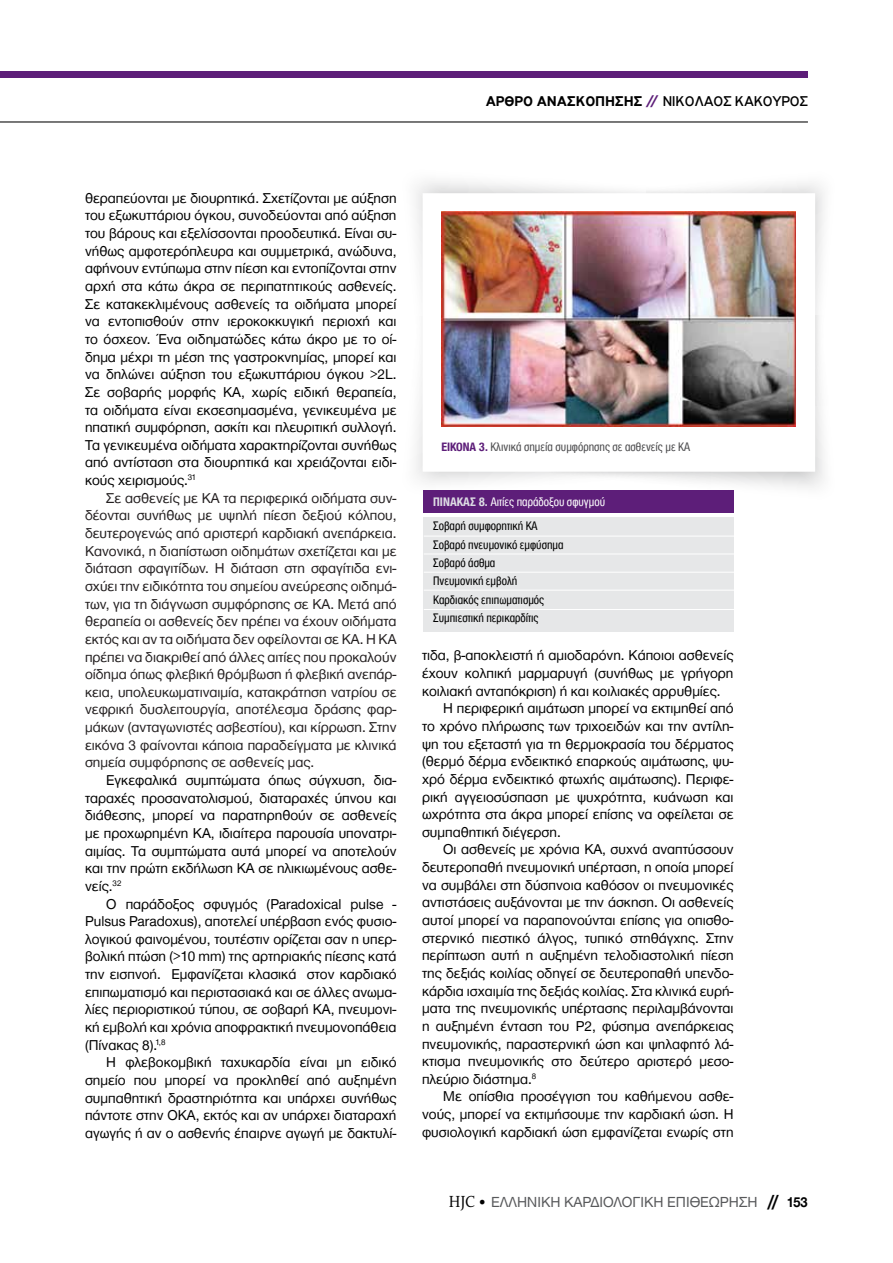
<style>
.page{position:relative;width:893px;height:1263px;background:#fff}
.page>*{position:absolute;margin:0;border:0;box-sizing:border-box;transform-origin:0 0}
.t1{font:15px "Helvetica Neue Greek";color:#58595b}
.t2{font:700 15px "PF Highway Gothic";color:#000}
.t3{font:15px "PF Highway Gothic";color:#000}
.t4{font:14.7px/17.7px "Helvetica Neue Greek";color:#000;text-align:justify}
.t5{font:14.7px/17.7px "Helvetica Neue Greek";color:#231f20;text-align:justify}
.t6{font:condensed 12.75px/18.3px "Helvetica Neue Greek";color:#000}
.t7{font:condensed 12.75px "Helvetica Neue Greek";color:#4d4d4f}
.t8{font:condensed 12.75px "Helvetica Neue Greek";color:#fff}
.s1{color:#5d1e79}
.s2{font-weight:400}
.s3{font-weight:700;font-size:12.6px;color:#5d1e79}
.s4{font-weight:700;color:#dcdce3}
.s5{font-family:"PF Archive Pro";font-size:16.5px;color:#000}
.s6{color:#000}
.s7{font-family:"Futura TGR";font-weight:700;font-size:16.5px;color:#000}
.s8{font-weight:700;color:#000}
</style>
<div class="page">
<div style="left:0;top:72px;width:808px;height:6px;background:#5d1e79"></div>
<hr style="left:0;top:121px;width:808px;height:1px;background:#000">
<img style="left:416px;top:316px;width:295px;height:181px">
<svg style="left:423px;top:193px;width:392px;height:279px"></svg>
<div style="left:427px;top:202px;width:385px;height:256px;background:#fff"></div>
<img style="left:442px;top:212px;width:353px;height:214px">
<div style="left:424px;top:517px;width:310px;height:114px;background:#e6e7e8"></div>
<div style="left:424px;top:490px;width:310px;height:22px;background:#5d1e79"></div>
<hr style="left:424px;top:536px;width:310px;height:1px;background:#fff">
<hr style="left:424px;top:554px;width:310px;height:1px;background:#fff">
<hr style="left:424px;top:572px;width:310px;height:1px;background:#fff">
<hr style="left:424px;top:590px;width:310px;height:1px;background:#fff">
<hr style="left:424px;top:609px;width:310px;height:1px;background:#fff">
<p class="t2" style="left:486px;top:93px;width:210px">ΑΡΘΡΟ ΑΝΑΣΚΟΠΗΣΗΣ <span class="s1">//</span> <span class="s2">ΝΙΚΟΛΑΟ</span></p>
<p class="t3" style="left:723px;top:93px;width:50px">Σ ΚΑΚΟΥΡΟ</p>
<p class="t3" style="left:799px;top:93px;width:10px">Σ</p>
<p class="t4" style="left:85px;top:189px;width:313px">θεραπεύονται με διουρητικά. Σχετίζονται με αύξηση του εξωκυττάριου όγκου, συνοδεύονται από αύξηση του βάρους και εξελίσσονται προοδευτικά. Είναι συ&shy;νήθως αμφοτερόπλευρα και συμμετρικά, ανώδυνα, αφήνουν εντύπωμα στην πίεση και εντοπίζονται στην αρχή στα κάτω άκρα σε περιπατητικούς ασθενείς.<br>Σε κατακεκλιμένους ασθενείς τα οιδήματα μπορεί να εντοπισθούν στην ιεροκοκκυγική περιοχή και το όσχεον. Ένα οιδηματώδες κάτω άκρο με το οί&shy;δημα μέχρι τη μέση της γαστροκνημίας, μπορεί και να δηλώνει αύξηση του εξωκυττάριου όγκου &gt;2L.<br>Σε σοβαρής μορφής ΚΑ, χωρίς ειδική θεραπεία, τα οιδήματα είναι εκσεσημασμένα, γενικευμένα με ηπατική συμφόρηση, ασκίτι και πλευριτική συλλογή.<br>Τα γενικευμένα οιδήματα χαρακτηρίζονται συνήθως από αντίσταση στα διουρητικά και χρειάζονται ειδι&shy;κούς χειρισμούς.<sup>31</sup></p>
<p class="t5" style="left:85px;top:489px;width:313px;text-indent:21px">Σε ασθενείς με ΚΑ τα περιφερικά οιδήματα συν&shy;δέονται συνήθως με υψηλή πίεση δεξιού κόλπου, δευτερογενώς από αριστερή καρδιακή ανεπάρκεια.<br>Κανονικά, η διαπίστωση οιδημάτων σχετίζεται και με διάταση σφαγιτίδων. Η διάταση στη σφαγίτιδα ενι&shy;σχύει την ειδικότητα του σημείου ανεύρεσης οιδημά&shy;των, για τη διάγνωση συμφόρησης σε ΚΑ. Μετά από θεραπεία οι ασθενείς δεν πρέπει να έχουν οιδήματα εκτός και αν τα οιδήματα δεν οφείλονται σε ΚΑ. Η ΚΑ πρέπει να διακριθεί από άλλες αιτίες που προκαλούν οίδημα όπως φλεβική θρόμβωση ή φλεβική ανεπάρ&shy;κεια, υπολευκωματιναιμία, κατακράτηση νατρίου σε νεφρική δυσλειτουργία, αποτέλεσμα δράσης φαρ&shy;μάκων (ανταγωνιστές ασβεστίου), και κίρρωση. Στην εικόνα 3 φαίνονται κάποια παραδείγματα με κλινικά σημεία συμφόρησης σε ασθενείς μας.</p>
<p class="t4" style="left:85px;top:771px;width:313px;text-indent:21px">Εγκεφαλικά συμπτώματα όπως σύγχυση, δια&shy;ταραχές προσανατολισμού, διαταραχές ύπνου και διάθεσης, μπορεί να παρατηρηθούν σε ασθενείς με προχωρημένη ΚΑ, ιδιαίτερα παρουσία υπονατρι&shy;αιμίας. Τα συμπτώματα αυτά μπορεί να αποτελούν και την πρώτη εκδήλωση ΚΑ σε ηλικιωμένους ασθε&shy;νείς.<sup>32</sup></p>
<p class="t4" style="left:85px;top:895px;width:313px;text-indent:21px">Ο παράδοξος σφυγμός (Paradoxical pulse - Pulsus Paradoxus), αποτελεί υπέρβαση ενός φυσιο&shy;λογικού φαινομένου, τουτέστιν ορίζεται σαν η υπερ&shy;βολική πτώση (&gt;10 mm) της αρτηριακής πίεσης κατά την εισπνοή. Εμφανίζεται κλασικά στον καρδιακό επιπωματισμό και περιστασιακά και σε άλλες ανωμα&shy;λίες περιοριστικού τύπου, σε σοβαρή ΚΑ, πνευμονι&shy;κή εμβολή και χρόνια αποφρακτική πνευμονοπάθεια (Πίνακας 8).<sup>1,8</sup></p>
<p class="t4" style="left:85px;top:1053px;width:313px;text-indent:21px">Η φλεβοκομβική ταχυκαρδία είναι μη ειδικό σημείο που μπορεί να προκληθεί από αυξημένη συμπαθητική δραστηριότητα και υπάρχει συνήθως πάντοτε στην ΟΚΑ, εκτός και αν υπάρχει διαταραχή αγωγής ή αν ο ασθενής έπαιρνε αγωγή με δακτυλί-</p>
<p class="t7" style="left:441px;top:440px;width:250px"><span class="s3">Εικόνα 3.</span> Κλινικά σημεία συμφόρησης σε ασθενείς με ΚΑ</p>
<p class="t8" style="left:433px;top:495px;width:173px"><span class="s4">Πίνακας 8.</span> Αιτίες παράδοξου σφυγμού</p>
<p class="t6" style="left:433px;top:517px;width:132px">Σοβαρή συμφορητική ΚΑ<br>Σοβαρό πνευμονικό εμφύσημα<br>Σοβαρό άσθμα<br>Πνευμονική εμβολή<br>Καρδιακός επιπωματισμός<br>Συμπιεστική περικαρδίτις</p>
<p class="t4" style="left:422px;top:647px;width:313px">τιδα, β-αποκλειστή ή αμιοδαρόνη. Κάποιοι ασθενείς</p>
<p class="t4" style="left:422px;top:664px;width:313px">έχουν κολπική μαρμαρυγή (συνήθως με γρήγορη</p>
<p class="t4" style="left:422px;top:682px;width:300px">κοιλιακή ανταπόκριση) ή και κοιλιακές αρρυθμίες.</p>
<p class="t4" style="left:443px;top:700px;width:292px">Η περιφερική αιμάτωση μπορεί να εκτιμηθεί από</p>
<p class="t4" style="left:422px;top:717px;width:313px">το χρόνο πλήρωσης των τριχοειδών και την αντίλη-</p>
<p class="t4" style="left:422px;top:735px;width:313px">ψη του εξεταστή για τη θερμοκρασία του δέρματος</p>
<p class="t4" style="left:422px;top:752px;width:313px">(θερμό δέρμα ενδεικτικό επαρκούς αιμάτωσης, ψυ-</p>
<p class="t4" style="left:422px;top:770px;width:313px">χρό δέρμα ενδεικτικό φτωχής αιμάτωσης). Περιφε-</p>
<p class="t4" style="left:422px;top:788px;width:313px">ρική αγγειοσύσπαση με ψυχρότητα, κυάνωση και</p>
<p class="t4" style="left:422px;top:805px;width:313px">ωχρότητα στα άκρα μπορεί επίσης να οφείλεται σε</p>
<p class="t4" style="left:422px;top:823px;width:140px">συμπαθητική διέγερση.</p>
<p class="t4" style="left:443px;top:841px;width:292px">Οι ασθενείς με χρόνια ΚΑ, συχνά αναπτύσσουν</p>
<p class="t4" style="left:422px;top:858px;width:313px">δευτεροπαθή πνευμονική υπέρταση, η οποία μπορεί</p>
<p class="t4" style="left:422px;top:876px;width:313px">να συμβάλει στη δύσπνοια καθόσον οι πνευμονικές</p>
<p class="t4" style="left:422px;top:894px;width:313px">αντιστάσεις αυξάνονται με την άσκηση. Οι ασθενείς</p>
<p class="t4" style="left:422px;top:911px;width:313px">αυτοί μπορεί να παραπονούνται επίσης για οπισθο-</p>
<p class="t4" style="left:422px;top:929px;width:313px">στερνικό πιεστικό άλγος, τυπικό στηθάγχης. Στην</p>
<p class="t4" style="left:422px;top:946px;width:313px">περίπτωση αυτή η αυξημένη τελοδιαστολική πίεση</p>
<p class="t4" style="left:422px;top:964px;width:313px">της δεξιάς κοιλίας οδηγεί σε δευτεροπαθή υπενδο-</p>
<p class="t4" style="left:422px;top:982px;width:313px">κάρδια ισχαιμία της δεξιάς κοιλίας. Στα κλινικά ευρή-</p>
<p class="t4" style="left:422px;top:999px;width:313px">ματα της πνευμονικής υπέρτασης περιλαμβάνονται</p>
<p class="t4" style="left:422px;top:1017px;width:313px">η αυξημένη ένταση του P2, φύσημα ανεπάρκειας</p>
<p class="t4" style="left:422px;top:1035px;width:313px">πνευμονικής, παραστερνική ώση και ψηλαφητό λά-</p>
<p class="t4" style="left:422px;top:1052px;width:313px">κτισμα πνευμονικής στο δεύτερο αριστερό μεσο-</p>
<p class="t4" style="left:422px;top:1070px;width:116px">πλεύριο διάστημα.<sup>8</sup></p>
<p class="t4" style="left:443px;top:1088px;width:292px">Με οπίσθια προσέγγιση του καθήμενου ασθε-</p>
<p class="t4" style="left:422px;top:1105px;width:313px">νούς, μπορεί να εκτιμήσουμε την καρδιακή ώση. Η</p>
<p class="t4" style="left:422px;top:1123px;width:313px">φυσιολογική καρδιακή ώση εμφανίζεται ενωρίς στη</p>
<p class="t1" style="left:449px;top:1194px;width:361px"><span class="s5">HJC</span> <span class="s6">•</span> EΛΛΗΝΙΚΗ ΚΑΡΔΙΟΛΟΓΙΚΗ ΕΠΙΘΕΩΡΗΣΗ <span class="s7">//</span> <span class="s8">153</span></p>
</div>
